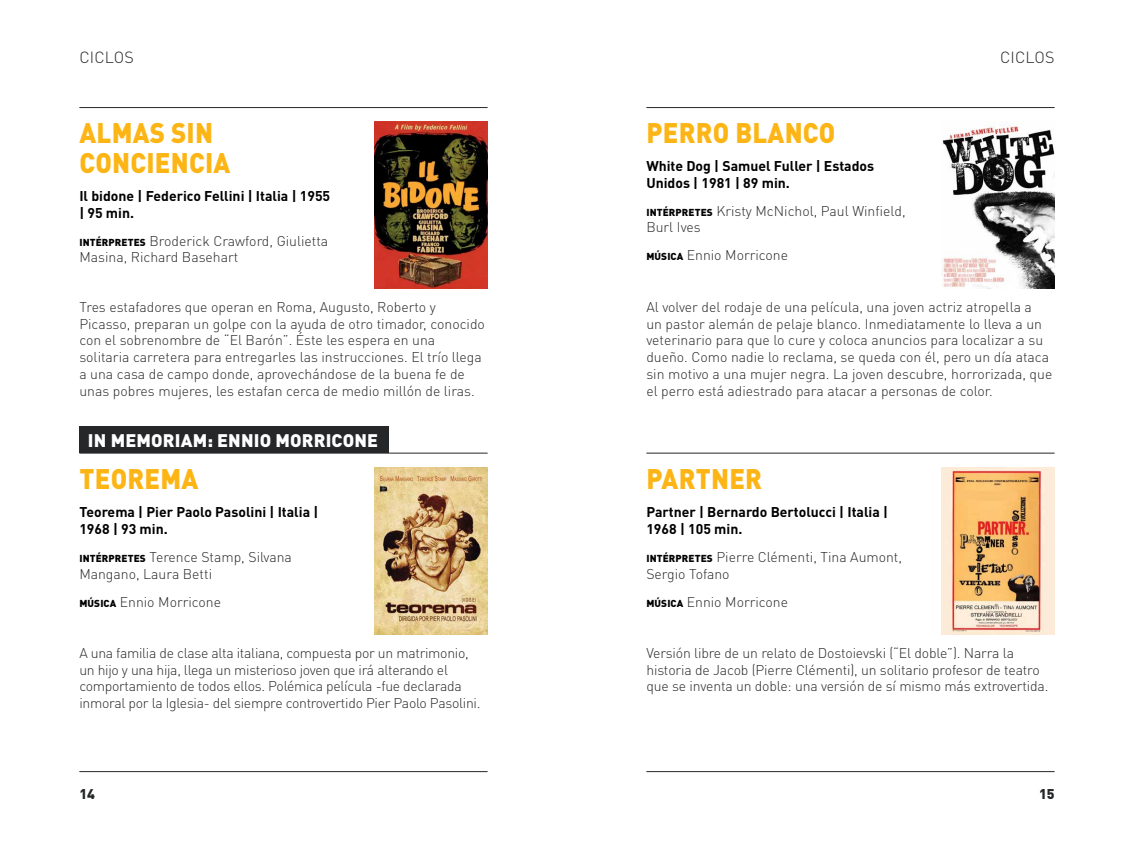
<style>
.page{position:relative;width:1134px;height:851px;background:#fff}
.page>*{position:absolute;margin:0;border:0;box-sizing:border-box;transform-origin:0 0}
.t1{font:900 28px/30px "DIN Pro";letter-spacing:.01em;color:#fcb515;scale:.92 1}
.t2{font:900 18px "DIN Pro";letter-spacing:.01em;color:#fff}
.t3{font:300 16px "DIN Pro";letter-spacing:.01em;color:#262729}
.t4{font:300 14px/16.8px "DIN Pro";color:#262729}
.t5{font:300 14px/16.8px "DIN Pro";letter-spacing:-.02em;color:#262729}
.t6{font:700 14px/16.8px "DIN Pro";color:#000}
.t7{font:900 14px "DIN Pro";color:#262729}
.s1{font-weight:900;font-size:10px;color:#000}
</style>
<div class="page">
<hr style="left:646px;top:107px;width:408px;height:1px;background:#262729">
<hr style="left:79px;top:107px;width:409px;height:1px;background:#262729">
<hr style="left:79px;top:452px;width:409px;height:1px;background:#262729">
<hr style="left:646px;top:452px;width:408px;height:1px;background:#262729">
<hr style="left:646px;top:771px;width:408px;height:1px;background:#262729">
<hr style="left:79px;top:771px;width:409px;height:1px;background:#262729">
<img style="left:941px;top:467px;width:113px;height:167px">
<img style="left:374px;top:121px;width:114px;height:167px">
<img style="left:374px;top:467px;width:114px;height:167px">
<div style="left:79px;top:426px;width:309px;height:27px;background:#262729"></div>
<img style="left:941px;top:121px;width:113px;height:167px">
<p class="t3" style="left:79px;top:47px;width:56px">ciclos</p>
<p class="t3" style="left:1000px;top:47px;width:56px">ciclos</p>
<h1 class="t1" style="left:79px;top:116px;width:165px">ALMAS SIN<br>CONCIENCIA</h1>
<p class="t6" style="left:79px;top:187px;width:252px">Il bidone | Federico Fellini | Italia | 1955 | 95 min.</p>
<p class="t4" style="left:79px;top:231px;width:250px"><span class="s1">INTÉRPRETES</span> Broderick Crawford, Giulietta<br>Masina, Richard Basehart</p>
<p class="t4" style="left:79px;top:297px;width:407px">Tres estafadores que operan en Roma, Augusto, Roberto y Picasso, preparan un golpe con la ayuda de otro timador, conocido con el sobrenombre de “El Barón”. Éste les espera en una solitaria carretera para entregarles las instrucciones. El trío llega a una casa de campo donde, aprovechándose de la buena fe de unas pobres mujeres, les estafan cerca de medio millón de liras.</p>
<p class="t2" style="left:88px;top:428px;width:292px">IN MEMORIAM: ENNIO MORRICONE</p>
<h1 class="t1" style="left:79px;top:462px;width:131px">TEOREMA</h1>
<p class="t6" style="left:79px;top:502px;width:240px">Teorema | Pier Paolo Pasolini | Italia |<br>1968 | 93 min.</p>
<p class="t4" style="left:79px;top:547px;width:214px"><span class="s1">INTÉRPRETES</span> Terence Stamp, Silvana<br>Mangano, Laura Betti</p>
<p class="t4" style="left:79px;top:592px;width:143px"><span class="s1">MÚSICA</span> Ennio Morricone</p>
<p class="t5" style="left:79px;top:643px;width:402px">A una familia de clase alta italiana, compuesta por un matrimonio, un hijo y una hija, llega un misterioso joven que irá alterando el comportamiento de todos ellos. Polémica película -fue declarada inmoral por la Iglesia- del siempre controvertido Pier Paolo Pasolini.</p>
<h1 class="t1" style="left:646px;top:116px;width:207px">PERRO BLANCO</h1>
<p class="t6" style="left:646px;top:157px;width:229px">White Dog | Samuel Fuller | Estados<br>Unidos | 1981 | 89 min.</p>
<p class="t4" style="left:646px;top:201px;width:261px"><span class="s1">INTÉRPRETES</span> Kristy McNichol, Paul Winfield,<br>Burl Ives</p>
<p class="t4" style="left:646px;top:246px;width:143px"><span class="s1">MÚSICA</span> Ennio Morricone</p>
<p class="t4" style="left:646px;top:297px;width:407px">Al volver del rodaje de una película, una joven actriz atropella a<br>un pastor alemán de pelaje blanco. Inmediatamente lo lleva a un veterinario para que lo cure y coloca anuncios para localizar a su dueño. Como nadie lo reclama, se queda con él, pero un día ataca sin motivo a una mujer negra. La joven descubre, horrorizada, que el perro está adiestrado para atacar a personas de color.</p>
<h1 class="t1" style="left:646px;top:462px;width:127px">PARTNER</h1>
<p class="t6" style="left:646px;top:502px;width:243px">Partner | Bernardo Bertolucci | Italia |<br>1968 | 105 min.</p>
<p class="t4" style="left:646px;top:547px;width:257px"><span class="s1">INTÉRPRETES</span> Pierre Clémenti, Tina Aumont,<br>Sergio Tofano</p>
<p class="t4" style="left:646px;top:592px;width:143px"><span class="s1">MÚSICA</span> Ennio Morricone</p>
<p class="t4" style="left:646px;top:643px;width:404px">Versión libre de un relato de Dostoievski (“El doble”). Narra la historia de Jacob (Pierre Clémenti), un solitario profesor de teatro que se inventa un doble: una versión de sí mismo más extrovertida.</p>
<p class="t7" style="left:79px;top:783px;width:17px">14</p>
<p class="t7" style="left:1039px;top:783px;width:17px">15</p>
</div>
